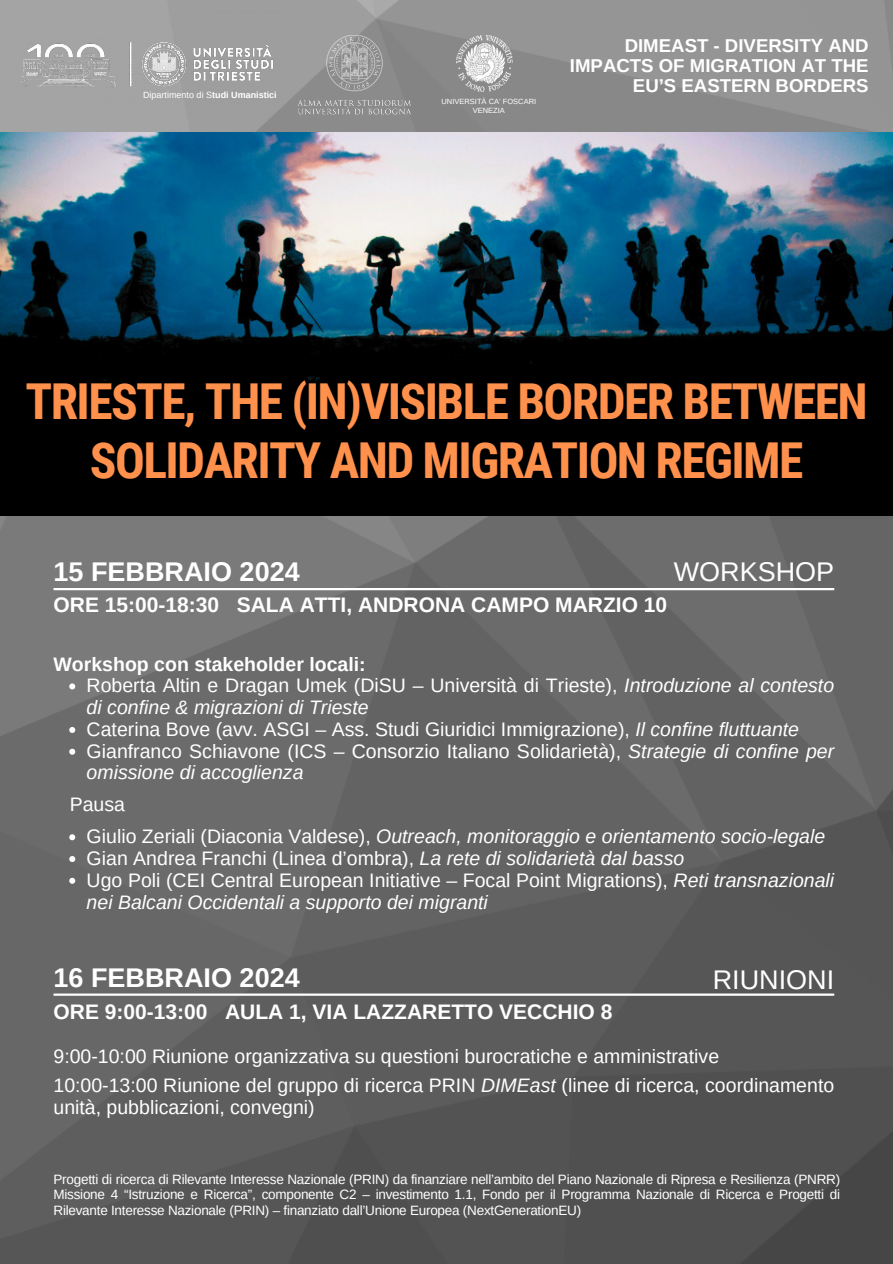
<style>
.page{position:relative;width:893px;height:1264px;background:#fff}
.page>*{position:absolute;margin:0;border:0;box-sizing:border-box;transform-origin:0 0}
.t1{font:700 49.5px/58.5px "Roboto Condensed";letter-spacing:-.03em;color:#ff914d;text-align:center}
.t2{font:700 27px "Arimo";color:#fff}
.t3{font:27px "Arimo";color:#fff}
.t4{font:700 21px "Arimo";color:#fff}
.t5{font:19.5px/21.8px "Arimo";color:#fff}
.t6{font:italic 19.5px/32.2px "Arimo";color:#fff}
.t7{font:700 18.6px/20.2px "Arimo";color:#fff;text-align:right}
.t8{font:13.5px/15.8px "Arimo";letter-spacing:-.02em;color:#fff;text-align:justify}
.t9{font:9px "Arimo";color:#fff}
.t10{font:7.5px/8.7px "Arimo";color:#fff;text-align:center}
.s1{font-weight:700}
.s2{font-style:italic}
.s3{font-style:normal}
</style>
<div class="page">
<img style="left:0;top:0;width:892px;height:1263px">
<img style="left:296px;top:35px;width:116px;height:80px">
<img style="left:456px;top:35px;width:57px;height:56px">
<img style="left:0;top:132px;width:892px;height:249px">
<div style="left:0;top:381px;width:892px;height:135px;background:#000"></div>
<hr style="left:53px;top:588px;width:781px;height:2px;background:#fff">
<hr style="left:53px;top:993px;width:781px;height:2px;background:#fff">
<img style="left:21px;top:10px;width:262px;height:107px">
<svg style="left:69px;top:683px;width:6px;height:6px"></svg>
<svg style="left:69px;top:727px;width:6px;height:6px"></svg>
<svg style="left:69px;top:748px;width:6px;height:6px"></svg>
<svg style="left:69px;top:834px;width:6px;height:6px"></svg>
<svg style="left:69px;top:856px;width:6px;height:6px"></svg>
<svg style="left:69px;top:877px;width:6px;height:6px"></svg>
<p class="t9" style="left:143px;top:89px;width:135px">Dipartimento di S<span class="s1">tudi Umanistici</span></p>
<p class="t10" style="left:441px;top:97px;width:96px">UNIVERSITÀ CA’ FOSCARI<br>VENEZIA</p>
<p class="t7" style="left:570px;top:35px;width:300px">DIMEAST - DIVERSITY AND<br>IMPACTS OF MIGRATION AT THE<br>EU’S EASTERN BORDERS</p>
<h1 class="t1" style="left:25px;top:373px;width:843px">TRIESTE, THE (IN)VISIBLE BORDER BETWEEN<br>SOLIDARITY AND MIGRATION REGIME</h1>
<h2 class="t3" style="left:673px;top:556px;width:162px">WORKSHOP</h2>
<h2 class="t2" style="left:53px;top:556px;width:248px">15 FEBBRAIO 2024</h2>
<p class="t4" style="left:53px;top:593px;width:615px">ORE 15:00-18:30 SALA ATTI, ANDRONA CAMPO MARZIO 10</p>
<p class="t5" style="left:87px;top:653px;width:749px;text-indent:-33px"><span class="s1">Workshop con stakeholder locali:<br></span>Roberta Altin e Dragan Umek (DiSU – Università di Trieste), <span class="s2">Introduzione al contesto di confine &amp; migrazioni di Trieste<br></span>Caterina Bove (avv. ASGI – Ass. Studi Giuridici Immigrazione), <span class="s2">Il confine fluttuante </span>Gianfranco Schiavone (ICS – Consorzio Italiano Solidarietà), <span class="s2">Strategie di confine per omissione di accoglienza</span></p>
<p class="t6" style="left:87px;top:788px;width:740px;text-indent:-17px"><span class="s3">Pausa<br>Giulio Zeriali (Diaconia Valdese),</span> Outreach, monitoraggio e orientamento socio-legale</p>
<p class="t5" style="left:87px;top:847px;width:749px">Gian Andrea Franchi (Linea d’ombra), <span class="s2">La rete di solidarietà dal basso<br></span>Ugo Poli (CEI Central European Initiative – Focal Point Migrations), <span class="s2">Reti transnazionali nei Balcani Occidentali a supporto dei migranti</span></p>
<h2 class="t2" style="left:53px;top:962px;width:248px">16 FEBBRAIO 2024</h2>
<p class="t4" style="left:53px;top:999px;width:560px">ORE 9:00-13:00 AULA 1, VIA LAZZARETTO VECCHIO 8</p>
<h2 class="t3" style="left:712px;top:964px;width:123px">RIUNIONI</h2>
<p class="t5" style="left:53px;top:1042px;width:782px;line-height:28.5px">9:00-10:00 Riunione organizzativa su questioni burocratiche e amministrative<br>10:00-13:00 Riunione del gruppo di ricerca PRIN <span class="s2">DIMEast</span> (linee di ricerca, coordinamento</p>
<p class="t5" style="left:53px;top:1095px;width:263px">unità, pubblicazioni, convegni)</p>
<p class="t8" style="left:53px;top:1170px;width:788px">Progetti di ricerca di Rilevante Interesse Nazionale (PRIN) da finanziare nell’ambito del Piano Nazionale di Ripresa e Resilienza (PNRR)<br>Missione 4 “Istruzione e Ricerca”, componente C2 – investimento 1.1, Fondo per il Programma Nazionale di Ricerca e Progetti di Rilevante Interesse Nazionale (PRIN) – finanziato dall’Unione Europea (NextGenerationEU)</p>
</div>
